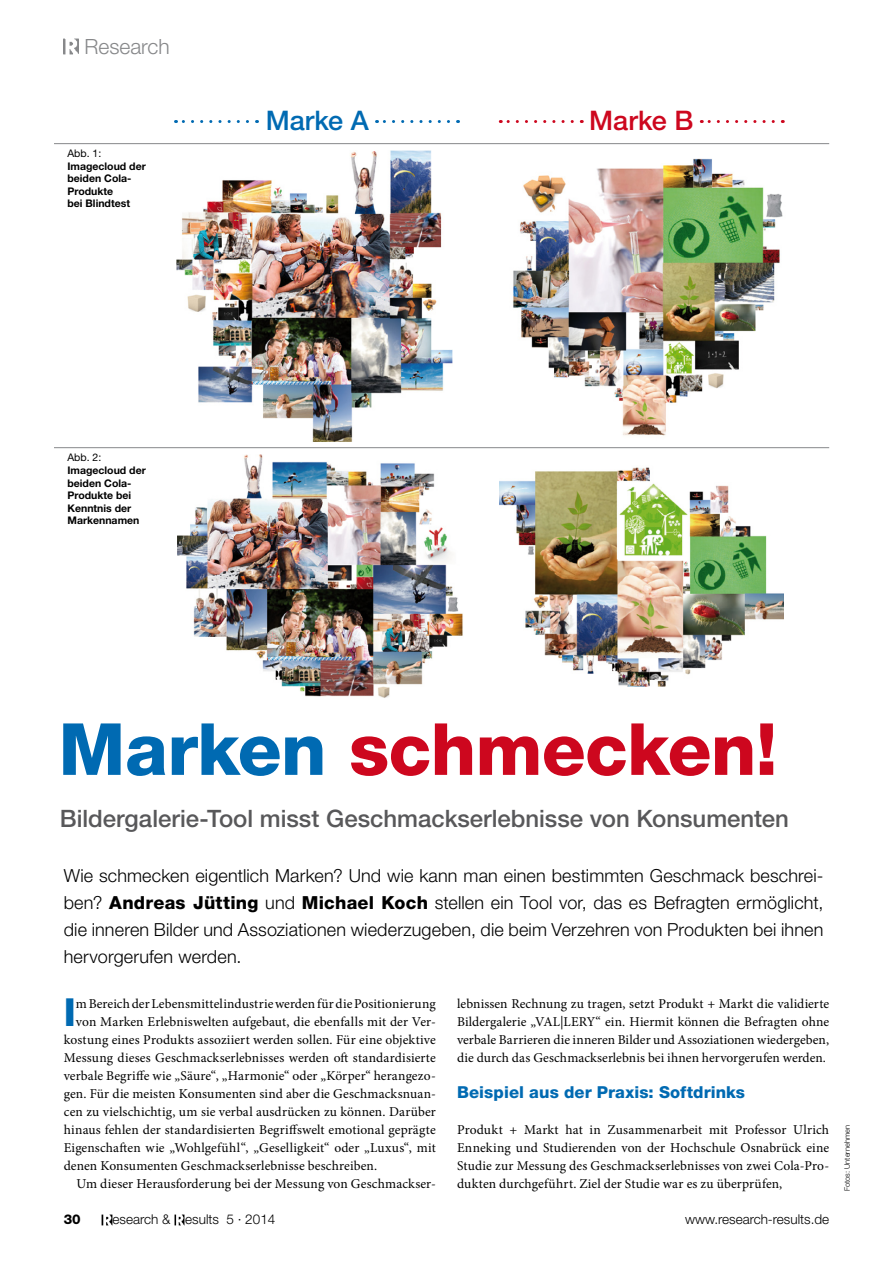
<style>
.page{position:relative;width:893px;height:1263px;background:#fff}
.page>*{position:absolute;margin:0;border:0;box-sizing:border-box;transform-origin:0 0}
.t1{font:800 72px "Helvetica Neue LT Pro";letter-spacing:-.01em;color:#cd071e}
.t2{font:800 38.7px "Helvetica Neue LT Pro";color:#006ab2}
.t3{font:500 27px "Helvetica Neue LT Pro";color:#006ab2}
.t4{font:500 27px "Helvetica Neue LT Pro";color:#cd071e}
.t5{font:500 24px "Helvetica Neue LT Pro";color:#58585a}
.t6{font:300 21px "Helvetica Neue LT Pro";color:#87888a}
.t7{font:300 18px/27px "Helvetica Neue LT Pro";letter-spacing:.01em;color:#000;text-align:justify}
.t8{font:800 16.5px "Helvetica Neue LT Pro";letter-spacing:.005em;color:#006ab2}
.t9{font:13.5px/18px "Minion Pro";letter-spacing:.005em;color:#000;text-align:justify}
.t10{font:300 13.5px "Helvetica Neue LT Pro";color:#000}
.t11{font:800 13.5px "Helvetica Neue LT Pro";color:#000}
.t12{font:700 10.5px/12.6px "Helvetica Neue LT Pro";color:#000}
.t13{font:10.5px "Helvetica Neue LT Pro";color:#000}
.t14{font:300 7.5px "Helvetica Neue LT Pro";color:#000}
.s1{color:#006ab2}
.s2{font-weight:800}
</style>
<div class="page">
<img style="left:64px;top:39px;width:15px;height:15px">
<svg style="left:102px;top:1214px;width:10px;height:11px"></svg>
<svg style="left:174px;top:1214px;width:11px;height:11px"></svg>
<img style="left:177px;top:150px;width:606px;height:291px">
<img style="left:178px;top:454px;width:285px;height:244px">
<img style="left:500px;top:467px;width:283px;height:220px">
<svg style="left:176px;top:120px;width:72px;height:3px"></svg>
<svg style="left:500px;top:120px;width:72px;height:3px"></svg>
<svg style="left:376px;top:120px;width:72px;height:3px"></svg>
<svg style="left:701px;top:120px;width:72px;height:3px"></svg>
<hr style="left:54px;top:447px;width:775px;height:1px;background:#87888a">
<hr style="left:54px;top:143px;width:775px;height:1px;background:#87888a">
<h3 class="t6" style="left:84px;top:34px;width:87px">Research</h3>
<p class="t13" style="left:68px;top:147px;width:35px">Abb. 1:</p>
<p class="t12" style="left:68px;top:159px;width:80px">Imagecloud der beiden Cola-<br>Produkte<br>bei Blindtest</p>
<h3 class="t3" style="left:266px;top:104px;width:105px">Marke A</h3>
<h3 class="t4" style="left:589px;top:104px;width:106px">Marke B</h3>
<p class="t13" style="left:68px;top:451px;width:35px">Abb. 2:</p>
<p class="t12" style="left:68px;top:464px;width:80px">Imagecloud der beiden Cola-<br>Produkte bei<br>Kenntnis der<br>Markennamen</p>
<h1 class="t1" style="left:59px;top:706px;width:720px"><span class="s1">Marken</span> schmecken!</h1>
<h3 class="t5" style="left:60px;top:804px;width:731px">Bildergalerie-Tool misst Geschmackserlebnisse von Konsumenten</h3>
<p class="t7" style="left:64px;top:861px;width:761px">Wie schmecken eigentlich Marken? Und wie kann man einen bestimmten Geschmack beschrei&shy;ben? <span class="s2">Andreas Jütting</span> und <span class="s2">Michael Koch</span> stellen ein Tool vor, das es Befragten ermöglicht, die inneren Bilder und Assoziationen wiederzugeben, die beim Verzehren von Produkten bei ihnen hervorgerufen werden.</p>
<h2 class="t2" style="left:64px;top:989px;width:14px">I</h2>
<p class="t9" style="left:76px;top:995px;width:361px">m Bereich der Lebensmittelindustrie werden für die Positionierung</p>
<p class="t9" style="left:76px;top:1013px;width:361px">von Marken Erlebniswelten aufgebaut, die ebenfalls mit der Ver-</p>
<p class="t9" style="left:64px;top:1031px;width:373px">kostung eines Produkts assoziiert werden sollen. Für eine objektive</p>
<p class="t9" style="left:64px;top:1049px;width:374px">Messung dieses Geschmackserlebnisses werden oft standardisierte</p>
<p class="t9" style="left:64px;top:1067px;width:374px">verbale Begriffe wie „Säure“, „Harmonie“ oder „Körper“ herangezo-</p>
<p class="t9" style="left:64px;top:1085px;width:374px">gen. Für die meisten Konsumenten sind aber die Geschmacksnuan-</p>
<p class="t9" style="left:64px;top:1103px;width:374px">cen zu vielschichtig, um sie verbal ausdrücken zu können. Darüber</p>
<p class="t9" style="left:64px;top:1121px;width:374px">hinaus fehlen der standardisierten Begriffswelt emotional geprägte</p>
<p class="t9" style="left:64px;top:1139px;width:373px">Eigenschaften wie „Wohlgefühl“, „Geselligkeit“ oder „Luxus“, mit</p>
<p class="t9" style="left:64px;top:1157px;width:315px">denen Konsumenten Geschmackserlebnisse beschreiben.</p>
<p class="t9" style="left:77px;top:1175px;width:361px">Um dieser Herausforderung bei der Messung von Geschmackser-</p>
<p class="t9" style="left:457px;top:995px;width:374px">lebnissen Rechnung zu tragen, setzt Produkt + Markt die validierte Bildergalerie „VAL|LERY“ ein. Hiermit können die Befragten ohne verbale Barrieren die inneren Bilder und Assoziationen wiedergeben, die durch das Geschmackserlebnis bei ihnen hervorgerufen werden.</p>
<p class="t8" style="left:457px;top:1082px;width:290px">Beispiel aus der Praxis: Softdrinks</p>
<p class="t9" style="left:457px;top:1121px;width:374px">Produkt + Markt hat in Zusammenarbeit mit Professor Ulrich Enneking und Studierenden von der Hochschule Osnabrück eine Studie zur Messung des Geschmackserlebnisses von zwei Cola-Pro&shy;dukten durchgeführt. Ziel der Studie war es zu überprüfen,</p>
<p class="t11" style="left:64px;top:1211px;width:19px">30</p>
<p class="t10" style="left:112px;top:1211px;width:164px">esearch &amp; esults 5 · 2014</p>
<p class="t10" style="left:685px;top:1211px;width:146px">www.research-results.de</p>
<p class="t14" style="left:843px;top:1191px;width:68px;rotate:-90deg">Fotos: Unternehmen</p>
</div>
